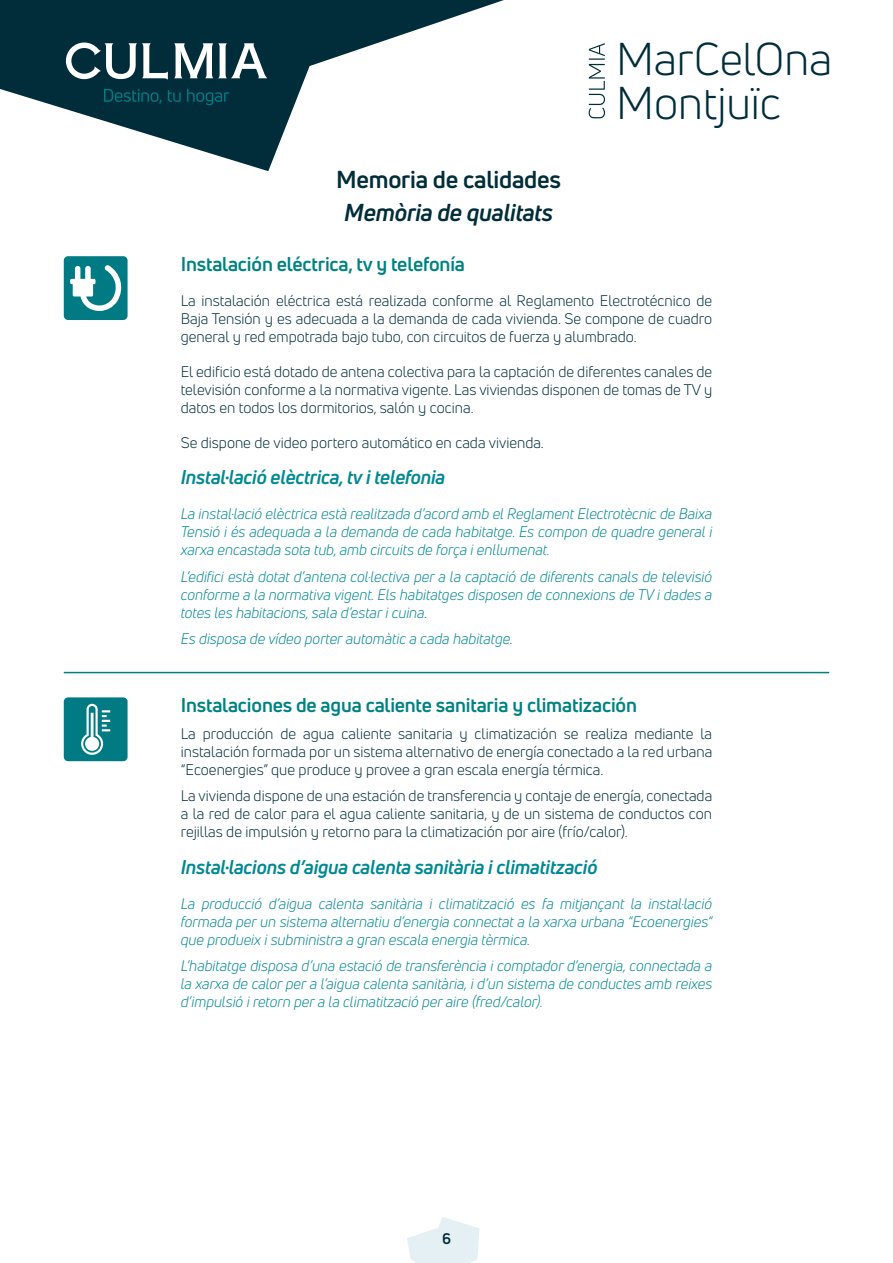
<style>
.page{position:relative;width:893px;height:1263px;background:#fff}
.page>*{position:absolute;margin:0;border:0;box-sizing:border-box;transform-origin:0 0}
.t1{font:45px/44px "Uni Neue";color:#002d39}
.t2{font:700 24px "Uni Neue";letter-spacing:-.01em;color:#002d39}
.t3{font:italic 700 24px "Uni Neue";letter-spacing:-.01em;color:#002d39}
.t4{font:italic 700 19.5px "Uni Neue";letter-spacing:-.01em;color:#008893}
.t5{font:700 19.5px "Uni Neue";letter-spacing:-.01em;color:#008182}
.t6{font:italic 15px/18px "Uni Neue";color:#008893;text-align:justify}
.t7{font:15px/18px "Uni Neue";color:#002d39;text-align:justify}
.t8{font:700 15px "Uni Neue";color:#002d39}
</style>
<div class="page">
<svg style="left:589px;top:43px;width:16px;height:75px"></svg>
<svg style="left:0;top:0;width:504px;height:171px"></svg>
<svg style="left:407px;top:1217px;width:73px;height:46px"></svg>
<svg style="left:174px;top:43px;width:93px;height:35px"></svg>
<svg style="left:66px;top:43px;width:102px;height:37px"></svg>
<svg style="left:104px;top:89px;width:125px;height:16px;background:#003e49"></svg>
<div style="left:64px;top:697px;width:64px;height:64px;background:#007b84;border-radius:4px"></div>
<svg style="left:81px;top:704px;width:29px;height:51px"></svg>
<div style="left:64px;top:256px;width:64px;height:64px;background:#007b84;border-radius:4px"></div>
<svg style="left:70px;top:265px;width:52px;height:46px"></svg>
<hr style="left:64px;top:672px;width:765px;height:1px;background:#008182">
<h2 class="t2" style="left:336px;top:164px;width:226px">Memoria de calidades</h2>
<h2 class="t3" style="left:344px;top:198px;width:210px">Memòria de qualitats</h2>
<h1 class="t1" style="left:616px;top:37px;width:218px">MarCelOna<br>Montjuïc</h1>
<h3 class="t5" style="left:181px;top:252px;width:286px">Instalación eléctrica, tv y telefonía</h3>
<p class="t7" style="left:181px;top:291px;width:533px">La instalación eléctrica está realizada conforme al Reglamento Electrotécnico de Baja Tensión y es adecuada a la demanda de cada vivienda. Se compone de cuadro general y red empotrada bajo tubo, con circuitos de fuerza y alumbrado.</p>
<p class="t7" style="left:181px;top:362px;width:533px">El edificio está dotado de antena colectiva para la captación de diferentes canales de televisión conforme a la normativa vigente. Las viviendas disponen de tomas de TV y datos en todos los dormitorios, salón y cocina.</p>
<p class="t7" style="left:181px;top:433px;width:365px">Se dispone de video portero automático en cada vivienda.</p>
<h3 class="t4" style="left:181px;top:465px;width:266px">Instal·lació elèctrica, tv i telefonia</h3>
<p class="t6" style="left:181px;top:505px;width:533px">La instal·lació elèctrica està realitzada d’acord amb el Reglament Electrotècnic de Baixa Tensió i és adequada a la demanda de cada habitatge. Es compon de quadre general i xarxa encastada sota tub, amb circuits de força i enllumenat.</p>
<p class="t6" style="left:181px;top:567px;width:533px">L’edifici està dotat d’antena col·lectiva per a la captació de diferents canals de televisió conforme a la normativa vigent. Els habitatges disposen de connexions de TV i dades a totes les habitacions, sala d’estar i cuina.</p>
<p class="t6" style="left:181px;top:630px;width:334px">Es disposa de vídeo porter automàtic a cada habitatge.</p>
<h3 class="t5" style="left:181px;top:693px;width:458px">Instalaciones de agua caliente sanitaria y climatización</h3>
<p class="t7" style="left:181px;top:724px;width:533px">La producción de agua caliente sanitaria y climatización se realiza mediante la instalación formada por un sistema alternativo de energía conectado a la red urbana “Ecoenergies” que produce y provee a gran escala energía térmica.</p>
<p class="t7" style="left:181px;top:787px;width:533px">La vivienda dispone de una estación de transferencia y contaje de energía, conectada a la red de calor para el agua caliente sanitaria, y de un sistema de conductos con rejillas de impulsión y retorno para la climatización por aire (frío/calor).</p>
<h3 class="t4" style="left:181px;top:854px;width:418px">Instal·lacions d’aigua calenta sanitària i climatització</h3>
<p class="t6" style="left:181px;top:894px;width:533px">La producció d’aigua calenta sanitària i climatització es fa mitjançant la instal·lació formada per un sistema alternatiu d’energia connectat a la xarxa urbana “Ecoenergies” que produeix i subministra a gran escala energia tèrmica.</p>
<p class="t6" style="left:181px;top:957px;width:533px">L’habitatge disposa d’una estació de transferència i comptador d’energia, connectada a la xarxa de calor per a l’aigua calenta sanitària, i d’un sistema de conductes amb reixes d’impulsió i retorn per a la climatització per aire (fred/calor).</p>
<p class="t8" style="left:442px;top:1229px;width:10px">6</p>
</div>
